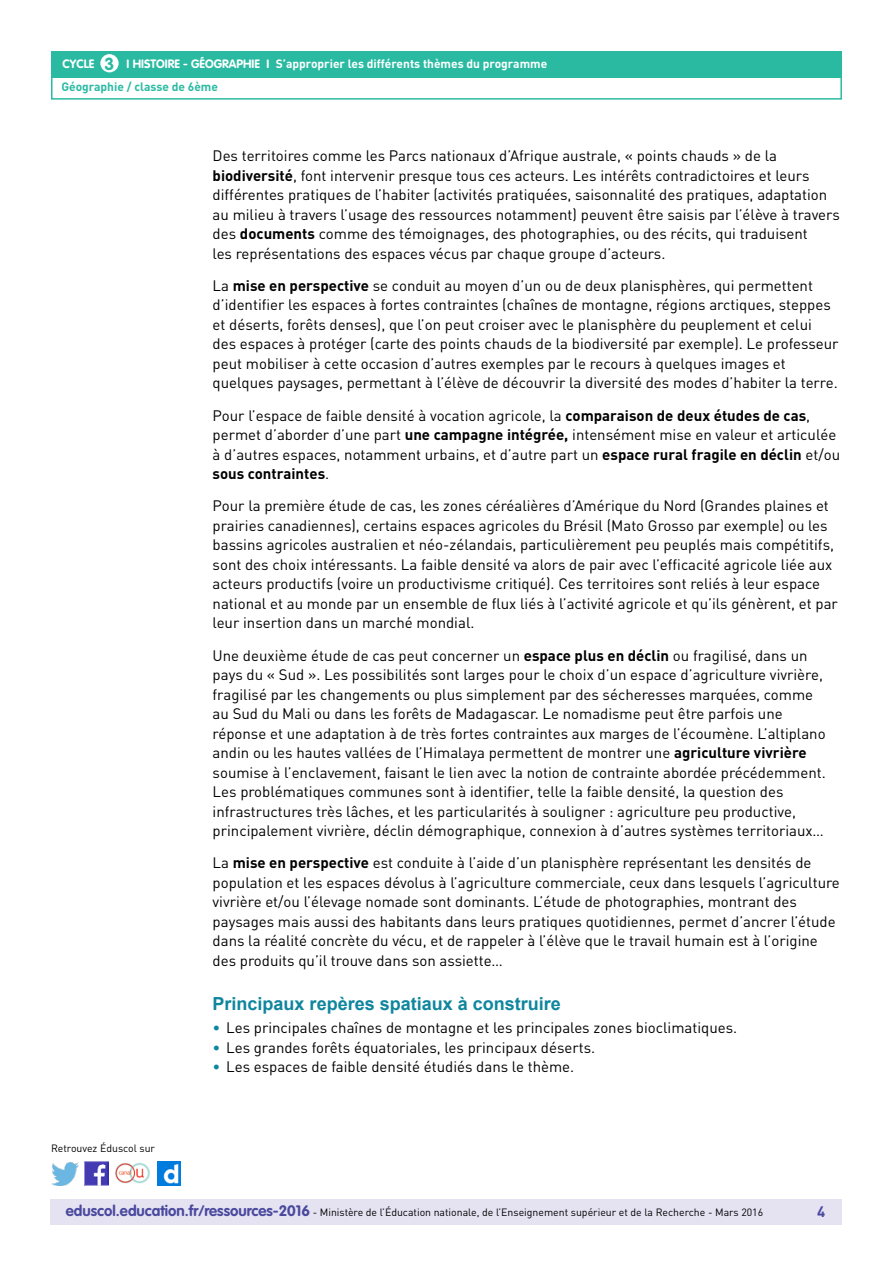
<style>
.page{position:relative;width:893px;height:1263px;background:#fff}
.page>*{position:absolute;margin:0;border:0;box-sizing:border-box;transform-origin:0 0}
.t1{font:700 18px "Arial";color:#0e869e}
.t2{font:700 17.25px "VAG Rounded Std";color:#2abaa2}
.t3{font:15px/19.5px "DIN";color:#000}
.t4{font:15px "DIN Pro";color:#000}
.t5{font:700 15px "DIN Pro";color:#000}
.t6{font:700 15px "DIN Pro";color:#4b499e}
.t7{font:700 12px "DIN Pro";color:#fff}
.t8{font:700 12px "VAG Rounded Std";color:#fff}
.t9{font:700 12px "DIN Pro";color:#2abaa2}
.t10{font:10.5px "DIN Pro";color:#000}
.s1{font-family:"VAG Rounded Std"}
.s2{font-family:"DIN Pro";font-weight:700}
.s3{font-family:"DIN";font-weight:400}
.s4{color:#0e869e}
.s5{font-family:"VAG Rounded Std";font-weight:700;font-size:15px;color:#4b499e}
</style>
<div class="page">
<div style="left:50px;top:1199px;width:791px;height:26px;background:#e5e3f2"></div>
<div style="left:51px;top:51px;width:791px;height:27px;background:#2abaa2"></div>
<div style="left:100px;top:54px;width:19px;height:18px;background:#fff;border-radius:50%"></div>
<div style="left:51px;top:75px;width:791px;height:25px;border:2px solid #2abaa2"></div>
<img style="left:85px;top:1162px;width:23px;height:23px">
<img style="left:51px;top:1163px;width:28px;height:22px">
<img style="left:158px;top:1162px;width:22px;height:23px">
<img style="left:115px;top:1162px;width:35px;height:22px">
<p class="t8" style="left:63px;top:57px;width:33px">CYCLE</p>
<p class="t8" style="left:127px;top:57px;width:123px">I Histoire - Géographie</p>
<p class="t2" style="left:105px;top:53px;width:11px">3</p>
<p class="t7" style="left:266px;top:56px;width:282px"><span class="s1">I</span> S’approprier les différents thèmes du programme</p>
<p class="t9" style="left:61px;top:79px;width:158px">Géographie / classe de 6ème</p>
<p class="t10" style="left:51px;top:1141px;width:106px">Retrouvez Éduscol sur</p>
<p class="t3" style="left:213px;top:146px;width:629px">Des territoires comme les Parcs nationaux d’Afrique australe, « points chauds » de la <span class="s2">biodiversité</span>, font intervenir presque tous ces acteurs. Les intérêts contradictoires et leurs différentes pratiques de l’habiter (activités pratiquées, saisonnalité des pratiques, adaptation au milieu à travers l’usage des ressources notamment) peuvent être saisis par l’élève à travers des <span class="s2">documents</span> comme des témoignages, des photographies, ou des récits, qui traduisent<br>les représentations des espaces vécus par chaque groupe d’acteurs.</p>
<p class="t3" style="left:213px;top:275px;width:627px">La <span class="s2">mise en perspective</span> se conduit au moyen d’un ou de deux planisphères, qui permettent d’identifier les espaces à fortes contraintes (chaînes de montagne, régions arctiques, steppes et déserts, forêts denses), que l’on peut croiser avec le planisphère du peuplement et celui des espaces à protéger (carte des points chauds de la biodiversité par exemple). Le professeur peut mobiliser à cette occasion d’autres exemples par le recours à quelques images et quelques paysages, permettant à l’élève de découvrir la diversité des modes d’habiter la terre.</p>
<p class="t3" style="left:213px;top:405px;width:629px">Pour l’espace de faible densité à vocation agricole, la <span class="s2">comparaison de deux études de cas</span>, permet d’aborder d’une part <span class="s2">une campagne intégrée,</span> intensément mise en valeur et articulée à d’autres espaces, notamment urbains, et d’autre part un <span class="s2">espace rural fragile en déclin</span> et/ou</p>
<p class="t5" style="left:213px;top:464px;width:118px">sous contraintes<span class="s3">.</span></p>
<p class="t3" style="left:213px;top:496px;width:627px">Pour la première étude de cas, les zones céréalières d’Amérique du Nord (Grandes plaines et prairies canadiennes), certains espaces agricoles du Brésil (Mato Grosso par exemple) ou les bassins agricoles australien et néo-zélandais, particulièrement peu peuplés mais compétitifs, sont des choix intéressants. La faible densité va alors de pair avec l’efficacité agricole liée aux acteurs productifs (voire un productivisme critiqué). Ces territoires sont reliés à leur espace national et au monde par un ensemble de flux liés à l’activité agricole et qu’ils génèrent, et par leur insertion dans un marché mondial.</p>
<p class="t3" style="left:213px;top:645px;width:615px">Une deuxième étude de cas peut concerner un <span class="s2">espace plus en déclin</span> ou fragilisé, dans un pays du « Sud ». Les possibilités sont larges pour le choix d’un espace d’agriculture vivrière, fragilisé par les changements ou plus simplement par des sécheresses marquées, comme au Sud du Mali ou dans les forêts de Madagascar. Le nomadisme peut être parfois une réponse et une adaptation à de très fortes contraintes aux marges de l’écoumène. L’altiplano andin ou les hautes vallées de l’Himalaya permettent de montrer une <span class="s2">agriculture vivrière </span>soumise à l’enclavement, faisant le lien avec la notion de contrainte abordée précédemment.<br>Les problématiques communes sont à identifier, telle la faible densité, la question des infrastructures très lâches, et les particularités à souligner : agriculture peu productive, principalement vivrière, déclin démographique, connexion à d’autres systèmes territoriaux…</p>
<p class="t3" style="left:213px;top:853px;width:629px">La <span class="s2">mise en perspective</span> est conduite à l’aide d’un planisphère représentant les densités de population et les espaces dévolus à l’agriculture commerciale, ceux dans lesquels l’agriculture vivrière et/ou l’élevage nomade sont dominants. L’étude de photographies, montrant des paysages mais aussi des habitants dans leurs pratiques quotidiennes, permet d’ancrer l’étude dans la réalité concrète du vécu, et de rappeler à l’élève que le travail humain est à l’origine des produits qu’il trouve dans son assiette…</p>
<p class="t1" style="left:213px;top:991px;width:350px">Principaux repères spatiaux à construire</p>
<p class="t4" style="left:213px;top:1018px;width:526px"><span class="s4">•</span> Les principales chaînes de montagne et les principales zones bioclimatiques.</p>
<p class="t4" style="left:213px;top:1038px;width:384px"><span class="s4">•</span> Les grandes forêts équatoriales, les principaux déserts.</p>
<p class="t4" style="left:213px;top:1057px;width:363px"><span class="s4">•</span> Les espaces de faible densité étudiés dans le thème.</p>
<p class="t10" style="left:66px;top:1205px;width:699px"><span class="s5">eduscol.education.fr/ressources-2016</span> - Ministère de l’Éducation nationale, de l’Enseignement supérieur et de la Recherche - Mars 2016</p>
<p class="t6" style="left:817px;top:1201px;width:10px">4</p>
</div>
